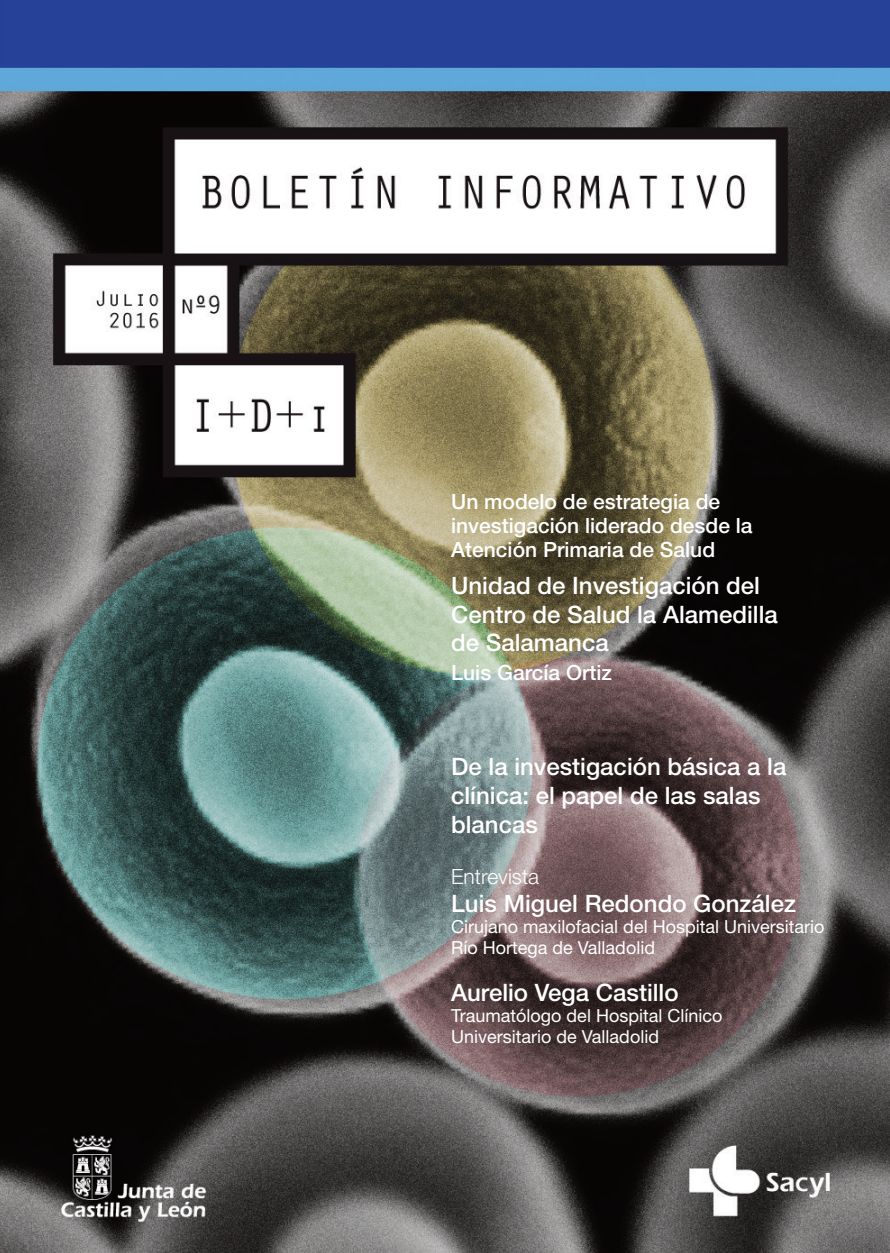
<style>
.page{position:relative;width:890px;height:1253px;background:#fff}
.page>*{position:absolute;margin:0;border:0;box-sizing:border-box;transform-origin:0 0}
.t1{font:500 24px/28.8px "Helvetica Neue LT Std";color:#fff}
.t2{font:500 21px/24px "Helvetica Neue LT Std";color:#fff}
.t3{font:300 21px "Helvetica Neue LT Std";color:#fff}
.t4{font:18px/21px "Helvetica Neue LT Std";color:#fff}
</style>
<div class="page">
<img style="left:0;top:0;width:889px;height:1252px">
<p class="t2" style="left:451px;top:491px;width:303px">Un modelo de estrategia de investigación liderado desde la<br>Atención Primaria de Salud</p>
<p class="t1" style="left:451px;top:573px;width:328px">Unidad de Investigación del<br>Centro de Salud la Alamedilla de Salamanca</p>
<p class="t2" style="left:451px;top:663px;width:162px">Luis García Ortiz</p>
<p class="t1" style="left:451px;top:754px;width:336px">De la investigación básica a la clínica: el papel de las salas blancas</p>
<p class="t3" style="left:451px;top:869px;width:89px">Entrevista</p>
<p class="t1" style="left:451px;top:891px;width:346px">Luis Miguel Redondo González</p>
<p class="t4" style="left:451px;top:917px;width:374px">Cirujano maxilofacial del Hospital Universitario<br>Río Hortega de Valladolid</p>
<p class="t1" style="left:451px;top:980px;width:229px">Aurelio Vega Castillo</p>
<p class="t4" style="left:451px;top:1006px;width:273px">Traumatólogo del Hospital Clínico<br>Universitario de Valladolid</p>
</div>
